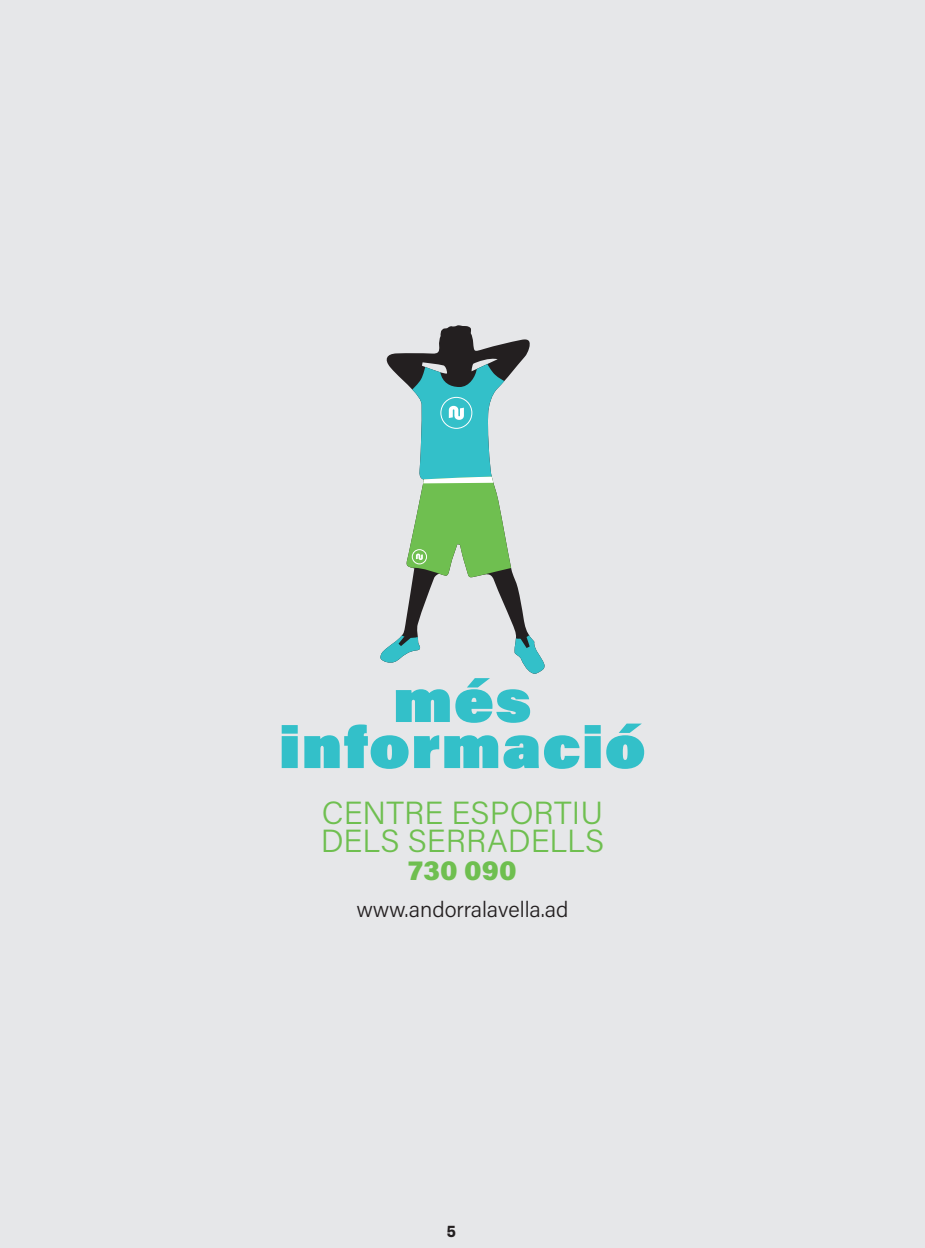
<style>
.page{position:relative;width:925px;height:1248px;background:#fff}
.page>*{position:absolute;margin:0;border:0;box-sizing:border-box;transform-origin:0 0}
.t1{font:900 60px/46px "Acumin Pro";letter-spacing:.02em;color:#33c0c9;text-align:center}
.t2{font:300 32px/28px "Acumin Pro";color:#6fbf50}
.t3{font:900 28px "Acumin Pro";letter-spacing:.005em;color:#6fbf50}
.t4{font:300 22px "Acumin Pro";color:#231f20}
.t5{font:700 16px "Nudista";color:#231f20}
</style>
<div class="page">
<div style="left:0;top:0;width:924px;height:1247px;background:#e6e7e9"></div>
<svg style="left:386px;top:325px;width:144px;height:310px"></svg>
<svg style="left:404px;top:364px;width:107px;height:215px"></svg>
<div style="left:412px;top:549px;width:14px;height:15px;border:1px solid #fff;border-radius:50%"></div>
<svg style="left:380px;top:634px;width:43px;height:29px"></svg>
<svg style="left:514px;top:635px;width:31px;height:39px"></svg>
<h1 class="t1" style="left:279px;top:675px;width:368px">més informació</h1>
<p class="t2" style="left:320px;top:797px;width:285px">CENTRE ESPORTIU<br>DELS SERRADELLS</p>
<p class="t3" style="left:408px;top:850px;width:110px">730 090</p>
<p class="t4" style="left:356px;top:894px;width:213px">www.andorralavella.ad</p>
<p class="t5" style="left:446px;top:1221px;width:11px">5</p>
</div>
